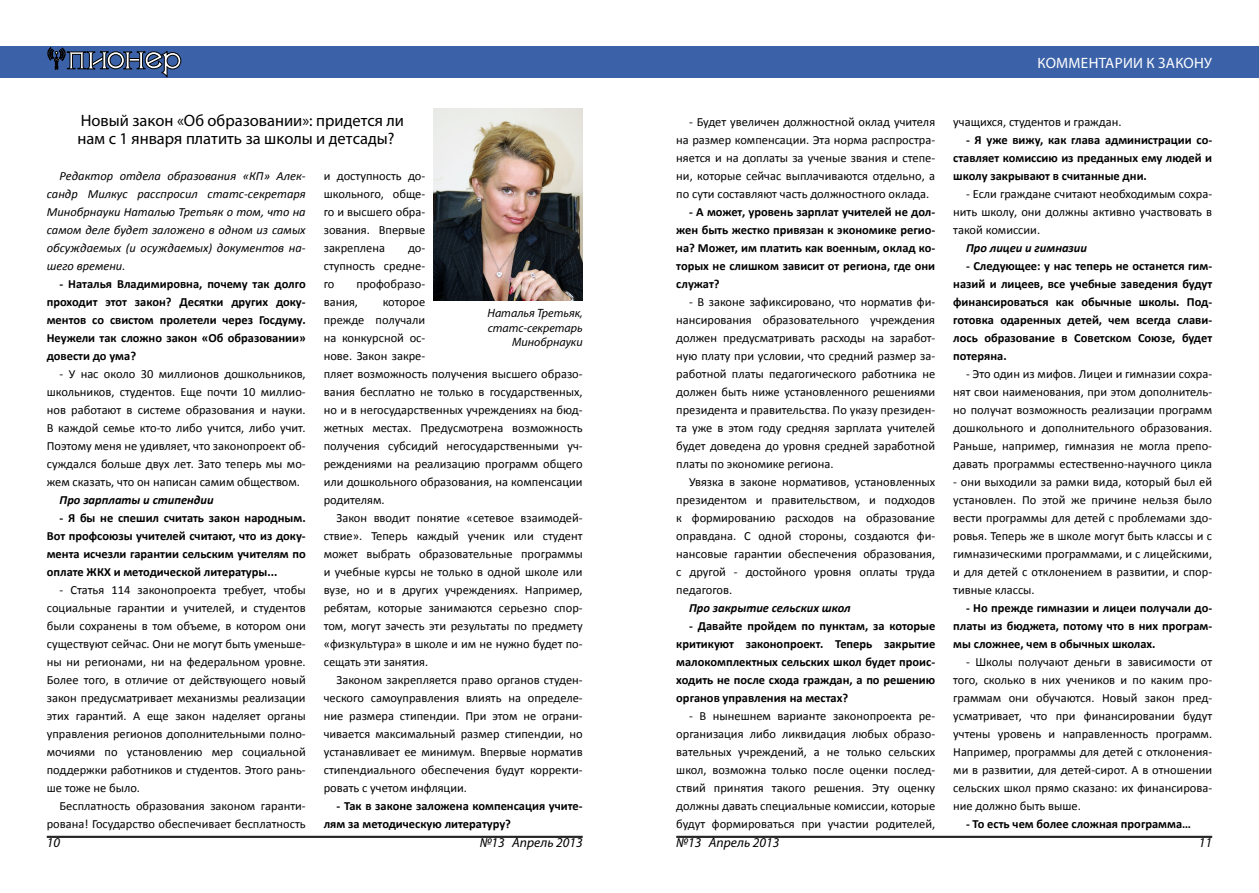
<style>
.page{position:relative;width:1259px;height:893px;background:#fff}
.page>*{position:absolute;margin:0;border:0;box-sizing:border-box;transform-origin:0 0}
.t1{font:16.5px/18px "Myriad Pro";color:#000}
.t2{font:15px "Myriad Pro";color:#fff}
.t3{font:italic 13.5px "Myriad Pro";color:#000}
.t4{font:12.45px/18px "Calibri";color:#000;text-align:justify}
.t5{font:700 12.45px/18px "Calibri";color:#000;text-align:justify}
.t6{font:italic 12.45px/18px "Calibri";color:#000;text-align:justify}
.t7{font:italic 700 12.45px "Calibri";color:#000}
.t8{font:italic 12px/14.4px "Myriad Pro";color:#000;text-align:right}
</style>
<div class="page">
<div style="left:0;top:47px;width:629px;height:31px;background:#3b62a8"></div>
<svg style="left:47px;top:47px;width:134px;height:30px"></svg>
<div style="left:629px;top:47px;width:630px;height:31px;background:#3b62a8"></div>
<hr style="left:47px;top:836px;width:536px;height:1px;background:#000">
<hr style="left:47px;top:837px;width:536px;height:1px;background:#000">
<hr style="left:676px;top:836px;width:536px;height:1px;background:#000">
<hr style="left:676px;top:837px;width:536px;height:1px;background:#000">
<img style="left:434px;top:109px;width:149px;height:191px">
<p class="t2" style="left:1037px;top:54px;width:54px">Комментарии</p>
<p class="t2" style="left:1146px;top:54px;width:30px">к закон</p>
<p class="t2" style="left:1204px;top:54px;width:9px">у</p>
<h1 class="t1" style="left:78px;top:111px;width:328px">Новый закон «Об образовании»: придется ли нам с 1 января платить за школы и детсады?</h1>
<p class="t4" style="left:676px;top:113px;width:260px;text-indent:13px">- Будет увеличен должностной оклад учителя на размер компенсации. Эта норма распростра&shy;няется и на доплаты за ученые звания и степе&shy;ни, которые сейчас выплачиваются отдельно, а по сути составляют часть должностного оклада.</p>
<p class="t5" style="left:676px;top:203px;width:260px;text-indent:13px">- А может, уровень зарплат учителей не дол&shy;жен быть жестко привязан к экономике регио&shy;на? Может, им платить как военным, оклад ко&shy;торых не слишком зависит от региона, где они служат?</p>
<p class="t4" style="left:676px;top:293px;width:260px;text-indent:13px">- В законе зафиксировано, что норматив фи&shy;нансирования образовательного учреждения должен предусматривать расходы на заработ&shy;ную плату при условии, что средний размер за&shy;работной платы педагогического работника не должен быть ниже установленного решениями президента и правительства. По указу президен&shy;та уже в этом году средняя зарплата учителей будет доведена до уровня средней заработной платы по экономике региона.</p>
<p class="t4" style="left:676px;top:473px;width:260px;text-indent:13px">Увязка в законе нормативов, установленных президентом и правительством, и подходов к формированию расходов на образование оправдана. С одной стороны, создаются фи&shy;нансовые гарантии обеспечения образования, с другой - достойного уровня оплаты труда педагогов.</p>
<p class="t7" style="left:689px;top:600px;width:163px">Про закрытие сельских школ</p>
<p class="t5" style="left:676px;top:617px;width:260px;text-indent:13px">- Давайте пройдем по пунктам, за которые критикуют законопроект. Теперь закрытие малокомплектных сельских школ будет проис&shy;ходить не после схода граждан, а по решению органов управления на местах?</p>
<p class="t4" style="left:676px;top:707px;width:260px;text-indent:13px">- В нынешнем варианте законопроекта ре&shy;организация либо ликвидация любых образо&shy;вательных учреждений, а не только сельских школ, возможна только после оценки послед&shy;ствий принятия такого решения. Эту оценку должны давать специальные комиссии, которые будут формироваться при участии родителей,</p>
<p class="t6" style="left:47px;top:166px;width:260px;text-indent:13px">Редактор отдела образования «КП» Алек&shy;сандр Милкус расспросил статс-секретаря Минобрнауки Наталью Третьяк о том, что на самом деле будет заложено в одном из самых обсуждаемых (и осуждаемых) документов на&shy;шего времени.</p>
<p class="t5" style="left:47px;top:275px;width:260px;text-indent:13px">- Наталья Владимировна, почему так долго проходит этот закон? Десятки других доку&shy;ментов со свистом пролетели через Госдуму.<br>Неужели так сложно закон «Об образовании» довести до ума?</p>
<p class="t4" style="left:47px;top:365px;width:260px;text-indent:13px">- У нас около 30 миллионов дошкольников, школьников, студентов. Еще почти 10 миллио&shy;нов работают в системе образования и науки.<br>В каждой семье кто-то либо учится, либо учит.<br>Поэтому меня не удивляет, что законопроект об&shy;суждался больше двух лет. Зато теперь мы мо&shy;жем сказать, что он написан самим обществом.</p>
<p class="t7" style="left:60px;top:492px;width:156px">Про зарплаты и стипендии</p>
<p class="t5" style="left:47px;top:509px;width:260px;text-indent:13px">- Я бы не спешил считать закон народным.<br>Вот профсоюзы учителей считают, что из доку&shy;мента исчезли гарантии сельским учителям по оплате ЖКХ и методической литературы...</p>
<p class="t4" style="left:47px;top:581px;width:260px;text-indent:13px">- Статья 114 законопроекта требует, чтобы социальные гарантии и учителей, и студентов были сохранены в том объеме, в котором они существуют сейчас. Они не могут быть уменьше&shy;ны ни регионами, ни на федеральном уровне.<br>Более того, в отличие от действующего новый закон предусматривает механизмы реализации этих гарантий. А еще закон наделяет органы управления регионов дополнительными полно&shy;мочиями по установлению мер социальной поддержки работников и студентов. Этого рань&shy;ше тоже не было.</p>
<p class="t4" style="left:47px;top:797px;width:260px;text-align:right">Бесплатность образования законом гаранти&shy;рована! Государство обеспечивает бесплатность</p>
<p class="t4" style="left:324px;top:167px;width:103px">и доступность до&shy;школьного, обще&shy;го и высшего обра&shy;зования. Впервые закреплена</p>
<p class="t4" style="left:324px;top:239px;width:103px;text-indent:84px">до&shy;ступность средне&shy;го</p>
<p class="t4" style="left:324px;top:275px;width:103px;text-indent:33px">профобразо&shy;вания,</p>
<p class="t4" style="left:324px;top:293px;width:260px;text-align:left;text-indent:59px">которое<br>прежде получали<br>на конкурсной ос-<br>нове. Закон закре-<br>пляет возможность получения высшего образо&shy;вания бесплатно не только в государственных, но и в негосударственных учреждениях на бюд&shy;жетных местах. Предусмотрена возможность получения субсидий негосударственными уч&shy;реждениями на реализацию программ общего или дошкольного образования, на компенсации родителям.</p>
<p class="t4" style="left:324px;top:509px;width:260px;text-indent:13px">Закон вводит понятие «сетевое взаимодей&shy;ствие». Теперь каждый ученик или студент может выбрать образовательные программы и учебные курсы не только в одной школе или вузе, но и в других учреждениях. Например, ребятам, которые занимаются серьезно спор&shy;том, могут зачесть эти результаты по предмету «физкультура» в школе и им не нужно будет по&shy;сещать эти занятия.</p>
<p class="t4" style="left:324px;top:671px;width:260px;text-indent:13px">Законом закрепляется право органов студен&shy;ческого самоуправления влиять на определе&shy;ние размера стипендии. При этом не ограни&shy;чивается максимальный размер стипендии, но устанавливает ее минимум. Впервые норматив стипендиального обеспечения будут корректи&shy;ровать с учетом инфляции.</p>
<p class="t5" style="left:324px;top:797px;width:260px;text-indent:13px">- Так в законе заложена компенсация учите&shy;лям за методическую литературу?</p>
<p class="t8" style="left:487px;top:306px;width:97px">Наталья Третьяк, статс-секретарь<br>Минобрнауки</p>
<p class="t4" style="left:953px;top:113px;width:170px">учащихся, студентов и граждан.</p>
<p class="t5" style="left:953px;top:131px;width:260px;text-indent:13px">- Я уже вижу, как глава администрации со&shy;ставляет комиссию из преданных ему людей и школу закрывают в считанные дни.</p>
<p class="t4" style="left:953px;top:185px;width:260px;text-indent:13px">- Если граждане считают необходимым сохра&shy;нить школу, они должны активно участвовать в такой комиссии.</p>
<p class="t7" style="left:966px;top:240px;width:123px">Про лицеи и гимназии</p>
<p class="t5" style="left:953px;top:257px;width:260px;text-indent:13px">- Следующее: у нас теперь не останется гим&shy;назий и лицеев, все учебные заведения будут финансироваться как обычные школы. Под&shy;готовка одаренных детей, чем всегда слави&shy;лось образование в Советском Союзе, будет потеряна.</p>
<p class="t4" style="left:953px;top:365px;width:260px;text-indent:13px">- Это один из мифов. Лицеи и гимназии сохра&shy;нят свои наименования, при этом дополнитель&shy;но получат возможность реализации программ дошкольного и дополнительного образования.<br>Раньше, например, гимназия не могла препо&shy;давать программы естественно-научного цикла</p>
<p class="t4" style="left:953px;top:473px;width:260px">- они выходили за рамки вида, который был ей установлен. По этой же причине нельзя было вести программы для детей с проблемами здо&shy;ровья. Теперь же в школе могут быть классы и с гимназическими программами, и с лицейскими, и для детей с отклонением в развитии, и спор&shy;тивные классы.</p>
<p class="t5" style="left:953px;top:599px;width:260px;text-indent:13px">- Но прежде гимназии и лицеи получали до&shy;платы из бюджета, потому что в них програм&shy;мы сложнее, чем в обычных школах.</p>
<p class="t4" style="left:953px;top:653px;width:260px;text-indent:13px">- Школы получают деньги в зависимости от того, сколько в них учеников и по каким про&shy;граммам они обучаются. Новый закон пред&shy;усматривает, что при финансировании будут учтены уровень и направленность программ.<br>Например, программы для детей с отклонения&shy;ми в развитии, для детей-сирот. А в отношении сельских школ прямо сказано: их финансирова&shy;ние должно быть выше.</p>
<p class="t5" style="left:966px;top:815px;width:226px">- То есть чем более сложная программа…</p>
<p class="t3" style="left:47px;top:834px;width:15px">10</p>
<p class="t3" style="left:480px;top:834px;width:104px">№13 Апрель 2013</p>
<p class="t3" style="left:676px;top:834px;width:104px">№13 Апрель 2013</p>
<p class="t3" style="left:1199px;top:834px;width:15px">11</p>
</div>
